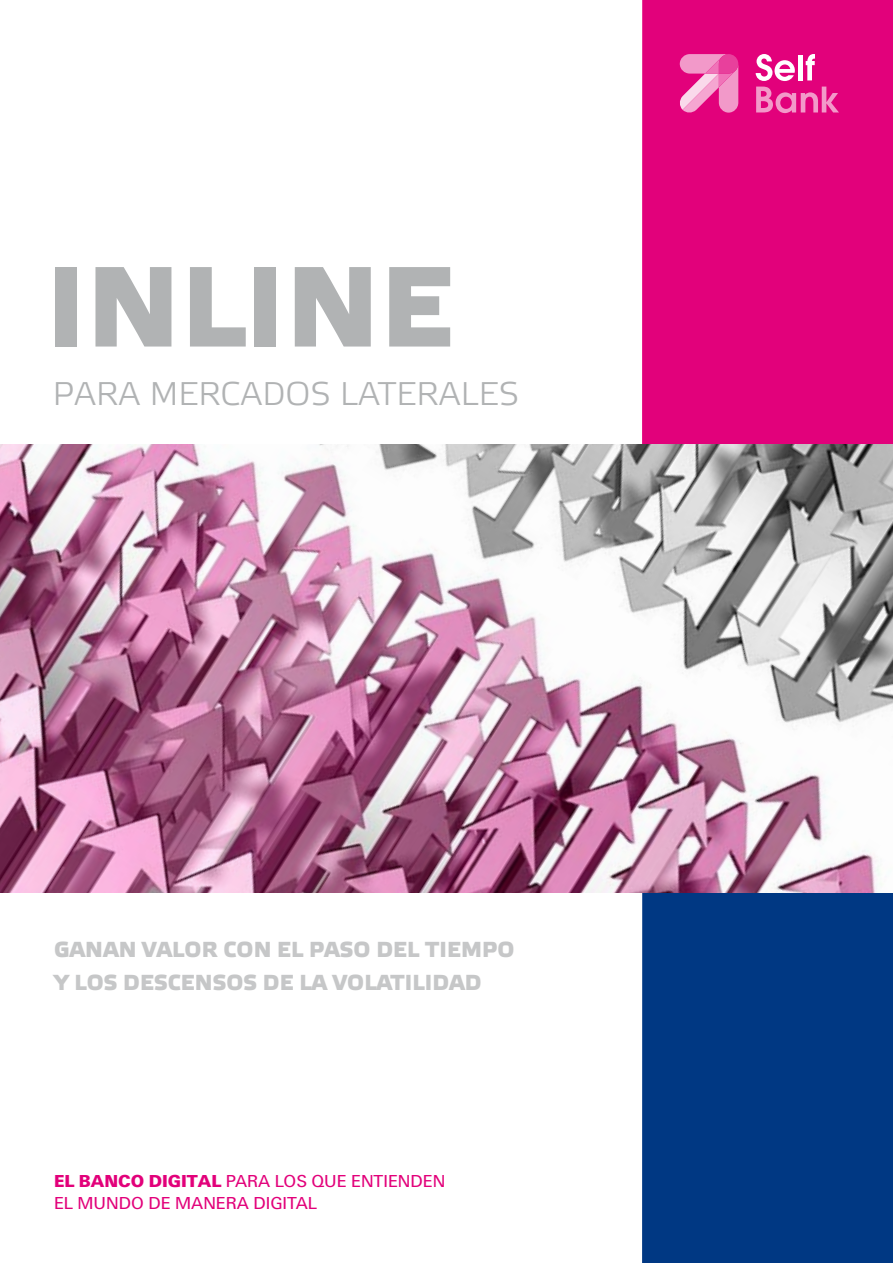
<style>
.page{position:relative;width:893px;height:1263px;background:#fff}
.page>*{position:absolute;margin:0;border:0;box-sizing:border-box;transform-origin:0 0}
.t1{font:500 114px "Etelka";letter-spacing:.01em;color:#b1b3b4}
.t2{font:300 32.85px "Etelka";color:#b1b3b4}
.t3{font:500 21.75px/32.8px "Etelka";letter-spacing:.01em;color:#c6c7c8}
.t4{font:18px/21.6px "Unitus T";color:#e2007a}
.s1{font-weight:900}
</style>
<div class="page">
<div style="left:642px;top:893px;width:251px;height:370px;background:#003883"></div>
<div style="left:642px;top:0;width:251px;height:444px;background:#e2017b"></div>
<img style="left:0;top:444px;width:893px;height:449px">
<svg style="left:756px;top:87px;width:83px;height:26px"></svg>
<svg style="left:756px;top:54px;width:39px;height:27px"></svg>
<div style="left:798px;top:55px;width:5px;height:25px;background:#fff"></div>
<svg style="left:806px;top:54px;width:9px;height:26px"></svg>
<svg style="left:679px;top:54px;width:59px;height:59px"></svg>
<h1 class="t1" style="left:47px;top:241px;width:407px">INLINE</h1>
<h2 class="t2" style="left:53px;top:375px;width:468px">PARA MERCADOS LATERALES</h2>
<p class="t3" style="left:54px;top:934px;width:462px">GANAN VALOR CON EL PASO DEL TIEMPO<br>Y LOS DESCENSOS DE LA VOLATILIDAD</p>
<p class="t4" style="left:54px;top:1170px;width:393px"><span class="s1">EL BANCO DIGITAL</span> PARA LOS QUE ENTIENDEN<br>EL MUNDO DE MANERA DIGITAL</p>
</div>
